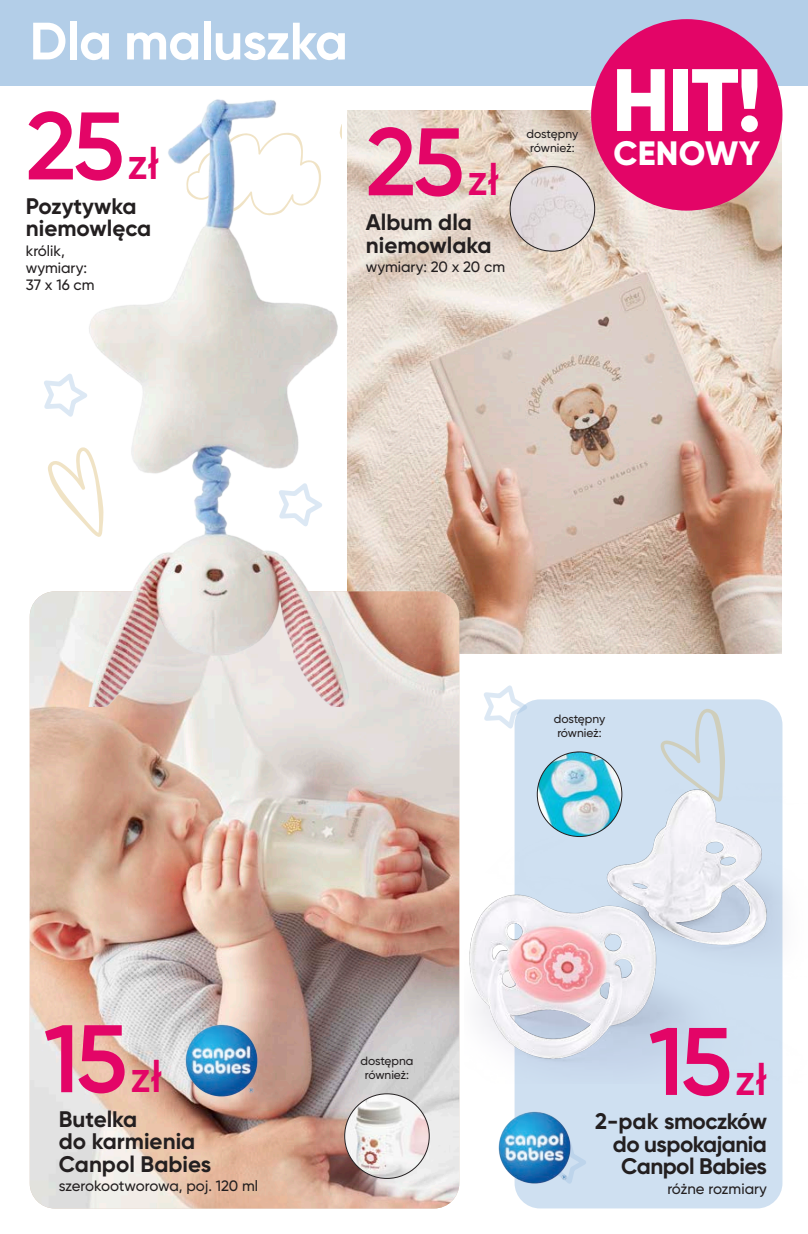
<style>
.page{position:relative;width:808px;height:1234px;background:#fff}
.page>*{position:absolute;margin:0;border:0;box-sizing:border-box;transform-origin:0 0}
.PEPCO_price{font:600 95.7px "Gilroy";letter-spacing:-.04em;color:#e30567}
.t1{font:800 88.2px "Gilroy";color:#fff}
.belka_gilroy_12_pt{font:700 52.5px "Gilroy";letter-spacing:-.01em;color:#fff}
.t2{font:600 44.1px "Gilroy";color:#e30567}
.t3{font:800 33.75px "Gilroy";letter-spacing:.01em;color:#fff}
.PEPCO_name{font:700 22.5px/22.5px "Gilroy";color:#231f20}
.PEPCO_name-2{font:700 22.5px/22.5px "Gilroy";letter-spacing:-.025em;color:#231f20;text-align:right}
.PEPCO_descr{font:500 15px/16.8px "Gilroy";color:#231f20}
.PEPCO_descr-2{font:500 12px/13.5px "Gilroy";letter-spacing:-.01em;color:#231f20}
</style>
<div class="page">
<div style="left:0;top:0;width:808px;height:85px;background:#b3cee8"></div>
<div style="left:514px;top:699px;width:268px;height:509px;background:#cfe0f1;border-radius:26px"></div>
<img style="left:365px;top:111px;width:417px;height:542px">
<img style="left:30px;top:591px;width:429px;height:617px">
<svg style="left:48px;top:461px;width:16px;height:41px"></svg>
<svg style="left:660px;top:709px;width:65px;height:74px"></svg>
<img style="left:469px;top:783px;width:314px;height:299px">
<img style="left:537px;top:751px;width:85px;height:85px;border-radius:42px">
<img style="left:345px;top:1093px;width:84px;height:85px;border-radius:42px">
<img style="left:176px;top:1015px;width:91px;height:91px">
<img style="left:64px;top:85px;width:301px;height:621px">
<svg style="left:273px;top:479px;width:56px;height:53px"></svg>
<svg style="left:44px;top:369px;width:50px;height:54px"></svg>
<svg style="left:580px;top:1158px;width:6px;height:9px"></svg>
<svg style="left:484px;top:685px;width:50px;height:49px"></svg>
<img style="left:498px;top:1102px;width:82px;height:91px">
<img style="left:510px;top:166px;width:85px;height:85px;border-radius:42px">
<div style="left:591px;top:19px;width:191px;height:191px;background:#e30567;border-radius:50%"></div>
<p class="belka_gilroy_12_pt" style="left:30px;top:8px;width:320px">Dla maluszka</p>
<p class="PEPCO_price" style="left:26px;top:86px;width:100px">25</p>
<p class="t2" style="left:127px;top:137px;width:34px">zł</p>
<p class="PEPCO_name" style="left:26px;top:194px;width:127px">Pozytywka niemowlęca</p>
<p class="PEPCO_descr" style="left:26px;top:242px;width:70px">królik, wymiary:<br>37 x 16 cm</p>
<p class="PEPCO_price" style="left:366px;top:102px;width:100px">25</p>
<p class="t2" style="left:467px;top:152px;width:34px">zł</p>
<p class="PEPCO_name" style="left:366px;top:211px;width:127px">Album dla niemowlaka</p>
<p class="PEPCO_descr" style="left:366px;top:258px;width:141px">wymiary: 20 x 20 cm</p>
<p class="PEPCO_descr-2" style="left:527px;top:127px;width:53px">dostępny również:</p>
<p class="t1" style="left:612px;top:44px;width:152px">HIT!</p>
<p class="t3" style="left:613px;top:132px;width:148px">CENOWY</p>
<p class="PEPCO_price" style="left:44px;top:999px;width:85px">15</p>
<p class="t2" style="left:130px;top:1049px;width:34px">zł</p>
<p class="PEPCO_name" style="left:59px;top:1106px;width:154px">Butelka<br>do karmienia<br>Canpol Babies</p>
<p class="PEPCO_descr" style="left:59px;top:1176px;width:201px">szerokootworowa, poj. 120 ml</p>
<p class="PEPCO_descr-2" style="left:360px;top:1054px;width:55px;text-align:center">dostępna również:</p>
<p class="PEPCO_descr-2" style="left:554px;top:712px;width:53px">dostępny również:</p>
<p class="PEPCO_price" style="left:648px;top:1001px;width:85px">15</p>
<p class="t2" style="left:735px;top:1051px;width:34px">zł</p>
<p class="PEPCO_name-2" style="left:595px;top:1109px;width:173px">2-pak smoczków do uspokajania<br>Canpol Babies</p>
<p class="PEPCO_descr" style="left:667px;top:1179px;width:101px">różne rozmiary</p>
</div>
